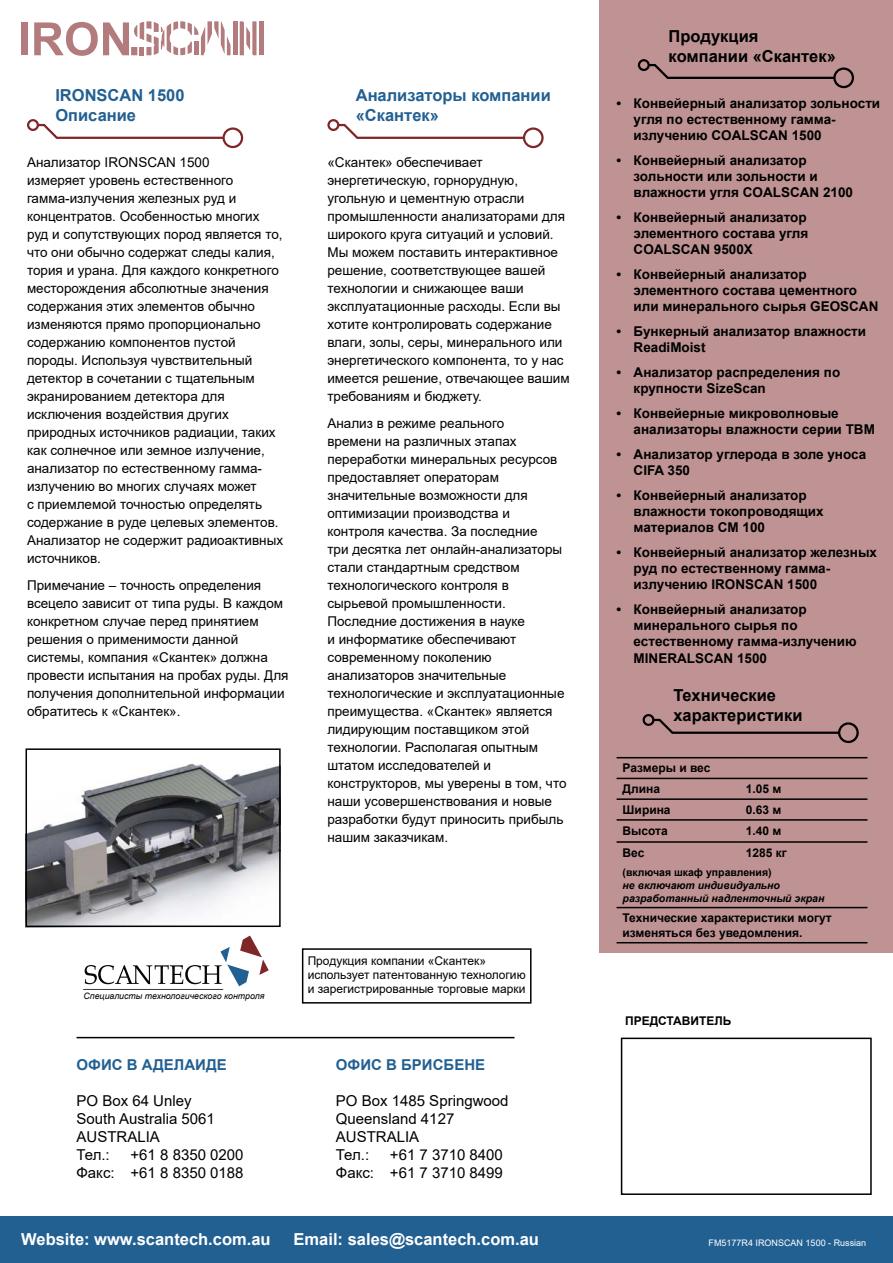
<style>
.page{position:relative;width:893px;height:1263px;background:#fff}
.page>*{position:absolute;margin:0;border:0;box-sizing:border-box;transform-origin:0 0}
.t1{font:700 16.5px "Arial";color:#fff}
.t2{font:700 16.5px/19.8px "Arial";color:#000}
.t3{font:700 16.5px/19.8px "Arial";color:#236092}
.t4{font:15px/18px "Arial";color:#000}
.t5{font:700 15px "Arial";color:#236092}
.t6{font:13.5px/18px "Arial";color:#000}
.t7{font:700 13.5px/16.2px "Arial";color:#000}
.t8{font:700 12px/20.7px "Arial";color:#000}
.t9{font:12px/14.4px "Arial";color:#000}
.t10{font:italic 700 10.5px/12.6px "Arial";color:#000}
.t11{font:700 10.5px "Arial";color:#000}
.t12{font:9px "Arial";color:#fff}
.t13{font:italic 8.85px "Arial";color:#000}
</style>
<div class="page">
<div style="left:0;top:1216px;width:893px;height:47px;background:#236092"></div>
<div style="left:600px;top:0;width:293px;height:952px;background:#bf9394"></div>
<svg style="left:85px;top:935px;width:184px;height:51px"></svg>
<hr style="left:83px;top:989px;width:140px;height:1px;background:#070606">
<svg style="left:327px;top:119px;width:217px;height:29px"></svg>
<svg style="left:27px;top:119px;width:216px;height:29px"></svg>
<hr style="left:233px;top:21px;width:4px;height:34px;background:#b27c7e">
<svg style="left:240px;top:21px;width:17px;height:34px"></svg>
<div style="left:259px;top:21px;width:5px;height:34px;background:#b27c7e"></div>
<div style="left:21px;top:22px;width:7px;height:33px;background:#b27c7e"></div>
<svg style="left:34px;top:21px;width:197px;height:35px"></svg>
<hr style="left:77px;top:1037px;width:437px;height:1px;background:#000">
<div style="left:621px;top:1037px;width:251px;height:158px;border:2px solid #000"></div>
<img style="left:29px;top:763px;width:249px;height:161px">
<div style="left:26px;top:748px;width:255px;height:179px;border:2px solid #000"></div>
<svg style="left:638px;top:59px;width:216px;height:29px"></svg>
<svg style="left:643px;top:714px;width:216px;height:29px"></svg>
<hr style="left:617px;top:798px;width:123px;height:2px;background:#000">
<hr style="left:740px;top:798px;width:127px;height:2px;background:#000">
<hr style="left:617px;top:819px;width:123px;height:2px;background:#000">
<hr style="left:740px;top:819px;width:127px;height:2px;background:#000">
<hr style="left:617px;top:841px;width:123px;height:2px;background:#000">
<hr style="left:740px;top:841px;width:127px;height:2px;background:#000">
<hr style="left:617px;top:907px;width:123px;height:1px;background:#000">
<hr style="left:740px;top:907px;width:127px;height:1px;background:#000">
<hr style="left:617px;top:942px;width:123px;height:1px;background:#000">
<hr style="left:740px;top:942px;width:127px;height:1px;background:#000">
<hr style="left:617px;top:757px;width:123px;height:1px;background:#000">
<hr style="left:740px;top:757px;width:127px;height:1px;background:#000">
<hr style="left:617px;top:778px;width:123px;height:1px;background:#000">
<hr style="left:740px;top:778px;width:127px;height:1px;background:#000">
<div style="left:302px;top:948px;width:229px;height:55px;border:2px solid #000"></div>
<p class="t3" style="left:55px;top:86px;width:131px">IRONSCAN 1500<br>Описание</p>
<p class="t6" style="left:27px;top:153px;width:258px">Анализатор IRONSCAN 1500<br>измеряет уровень естественного гамма-излучения железных руд и концентратов. Особенностью многих руд и сопутствующих пород является то, что они обычно содержат следы калия, тория и урана. Для каждого конкретного месторождения абсолютные значения содержания этих элементов обычно изменяются прямо пропорционально содержанию компонентов пустой породы. Используя чувствительный детектор в сочетании с тщательным экранированием детектора для исключения воздействия других природных источников радиации, таких как солнечное или земное излучение, анализатор по естественному гамма&shy;излучению во многих случаях может<br>с приемлемой точностью определять содержание в руде целевых элементов.<br>Анализатор не содержит радиоактивных источников.</p>
<p class="t6" style="left:27px;top:576px;width:263px">Примечание – точность определения всецело зависит от типа руды. В каждом конкретном случае перед принятием решения о применимости данной системы, компания «Скантек» должна провести испытания на пробах руды. Для получения дополнительной информации обратитесь к «Скантек».</p>
<p class="t3" style="left:356px;top:86px;width:197px">Анализаторы компании «Скантек»</p>
<p class="t6" style="left:327px;top:153px;width:244px">«Скантек» обеспечивает энергетическую, горнорудную, угольную и цементную отрасли промышленности анализаторами для широкого круга ситуаций и условий.<br>Мы можем поставить интерактивное решение, соответствующее вашей технологии и снижающее ваши эксплуатационные расходы. Если вы хотите контролировать содержание влаги, золы, серы, минерального или энергетического компонента, то у нас имеется решение, отвечающее вашим требованиям и бюджету.</p>
<p class="t6" style="left:327px;top:414px;width:241px">Анализ в режиме реального<br>времени на различных этапах переработки минеральных ресурсов предоставляет операторам значительные возможности для оптимизации производства и контроля качества. За последние<br>три десятка лет онлайн-анализаторы стали стандартным средством технологического контроля в сырьевой промышленности.<br>Последние достижения в науке<br>и информатике обеспечивают современному поколению анализаторов значительные технологические и эксплуатационные преимущества. «Скантек» является лидирующим поставщиком этой технологии. Располагая опытным штатом исследователей и конструкторов, мы уверены в том, что наши усовершенствования и новые разработки будут приносить прибыль нашим заказчикам.</p>
<p class="t13" style="left:84px;top:990px;width:182px">Специалисты технологического контроля</p>
<p class="t5" style="left:77px;top:1054px;width:152px">ОФИС В АДЕЛАИДЕ</p>
<p class="t4" style="left:77px;top:1091px;width:140px">PO Box 64 Unley<br>South Australia 5061<br>AUSTRALIA<br>Тел.:</p>
<p class="t4" style="left:77px;top:1145px;width:169px;text-align:right">+61 8 8350 0200<br>Факс: +61 8 8350 0188</p>
<p class="t9" style="left:308px;top:953px;width:220px">Продукция компании «Скантек» использует патентованную технологию и зарегистрированные торговые марки</p>
<p class="t5" style="left:336px;top:1054px;width:151px">ОФИС В БРИСБЕНЕ</p>
<p class="t4" style="left:336px;top:1092px;width:174px">PO Box 1485 Springwood<br>Queensland 4127<br>AUSTRALIA<br>Тел.:</p>
<p class="t4" style="left:336px;top:1146px;width:169px;text-align:right">+61 7 3710 8400<br>Факс: +61 7 3710 8499</p>
<p class="t2" style="left:669px;top:26px;width:169px">Продукция компании «Скантек»</p>
<p class="t7" style="left:634px;top:95px;width:248px;text-indent:-17px">• Конвейерный анализатор зольности угля по естественному гамма&shy;излучению COALSCAN 1500</p>
<p class="t7" style="left:634px;top:152px;width:221px;text-indent:-17px">• Конвейерный анализатор зольности или зольности и влажности угля COALSCAN 2100</p>
<p class="t7" style="left:634px;top:209px;width:176px;text-indent:-17px">• Конвейерный анализатор элементного состава угля<br>COALSCAN 9500X</p>
<p class="t7" style="left:634px;top:266px;width:246px;text-indent:-17px">• Конвейерный анализатор элементного состава цементного или минерального сырья GEOSCAN</p>
<p class="t7" style="left:634px;top:323px;width:234px;text-indent:-17px">• Бункерный анализатор влажности<br>ReadiMoist</p>
<p class="t7" style="left:634px;top:364px;width:208px;text-indent:-17px">• Анализатор распределения по крупности SizeScan</p>
<p class="t7" style="left:634px;top:405px;width:243px;text-indent:-17px">• Конвейерные микроволновые анализаторы влажности серии TBM</p>
<p class="t7" style="left:634px;top:446px;width:234px;text-indent:-17px">• Анализатор углерода в золе уноса<br>CIFA 350</p>
<p class="t7" style="left:634px;top:487px;width:192px;text-indent:-17px">• Конвейерный анализатор влажности токопроводящих материалов CM 100</p>
<p class="t7" style="left:634px;top:544px;width:245px;text-indent:-17px">• Конвейерный анализатор железных руд по естественному гамма&shy;излучению IRONSCAN 1500</p>
<p class="t7" style="left:634px;top:601px;width:224px;text-indent:-17px">• Конвейерный анализатор минерального сырья по естественному гамма-излучению<br>MINERALSCAN 1500</p>
<p class="t2" style="left:673px;top:685px;width:131px">Технические характеристики</p>
<p class="t8" style="left:623px;top:758px;width:89px">Размеры и вес<br>Длина</p>
<p class="t8" style="left:746px;top:779px;width:37px">1.05 м</p>
<p class="t8" style="left:623px;top:799px;width:50px">Ширина</p>
<p class="t8" style="left:746px;top:799px;width:37px">0.63 м</p>
<p class="t8" style="left:623px;top:820px;width:47px">Высота</p>
<p class="t8" style="left:746px;top:820px;width:37px">1.40 м</p>
<p class="t8" style="left:623px;top:842px;width:23px">Вес</p>
<p class="t8" style="left:746px;top:842px;width:43px">1285 кг</p>
<p class="t11" style="left:623px;top:865px;width:151px">(включая шкаф управления)</p>
<p class="t10" style="left:623px;top:879px;width:203px">не включают индивидуально разработанный надленточный экран</p>
<p class="t8" style="left:623px;top:911px;width:211px;line-height:14.4px">Технические характеристики могут изменяться без уведомления.</p>
<p class="t8" style="left:625px;top:1011px;width:108px">ПРЕДСТАВИТЕЛЬ</p>
<p class="t1" style="left:21px;top:1228px;width:251px">Website: www.scantech.com.au</p>
<p class="t1" style="left:294px;top:1228px;width:247px">Email: sales@scantech.com.au</p>
<p class="t12" style="left:709px;top:1236px;width:159px">FM5177R4 IRONSCAN 1500 - Russian</p>
</div>
